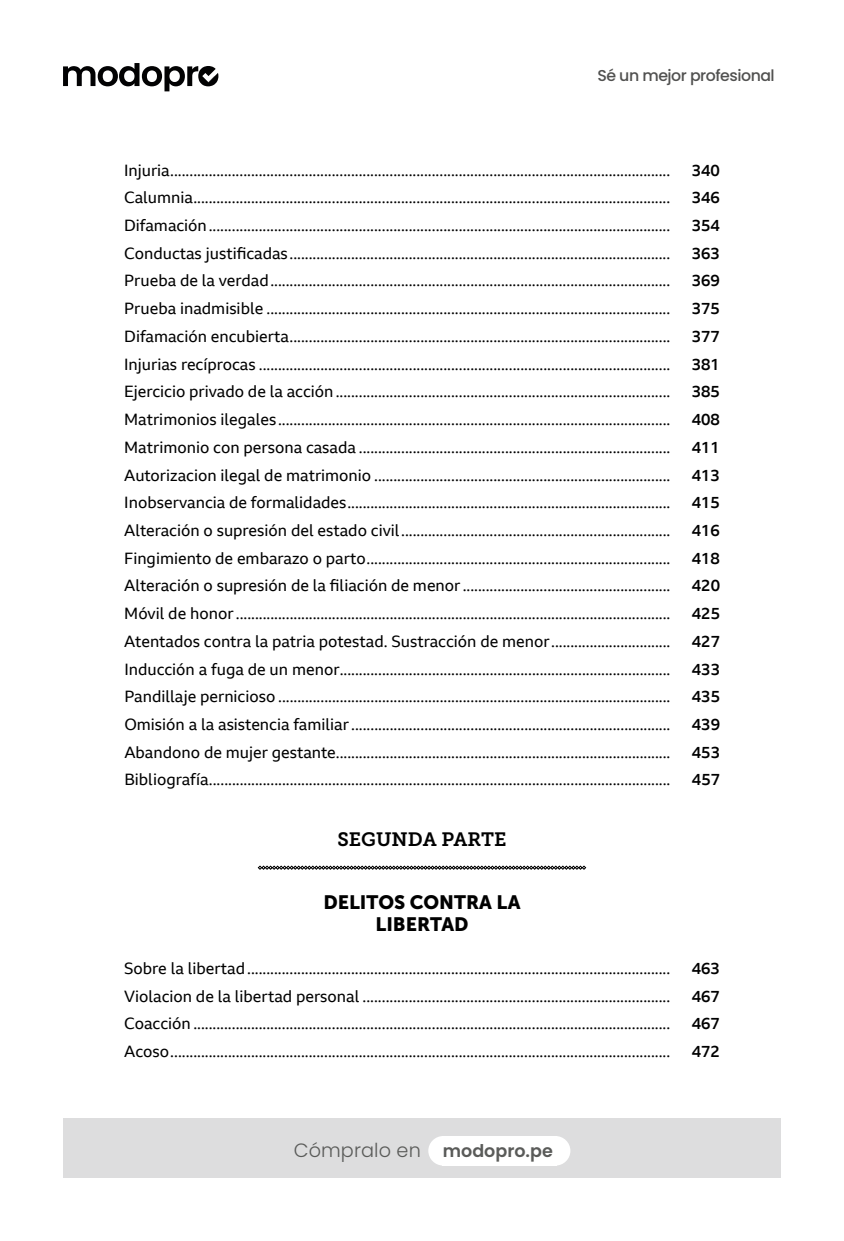
<style>
.page{position:relative;width:844px;height:1241px;background:#fff}
.page>*{position:absolute;margin:0;border:0;box-sizing:border-box;transform-origin:0 0}
.t1{font:19.25px/22.8px "Museo Sans 900";color:#000;text-align:center}
.t2{font:300 19.25px "Poppins";letter-spacing:.005em;color:#5a5b59}
.t3{font:19.25px "Museo Slab 700";color:#000}
.t4{font:15.75px "BBC Reith Sans";color:#000}
.t5{font:500 15.75px "BBC Reith Sans";color:#000}
.t6{font:500 15.75px "Poppins";letter-spacing:-.03em;color:#515150}
.s1{font-weight:600;font-size:17.5px}
</style>
<div class="page">
<svg style="left:258px;top:865px;width:328px;height:4px"></svg>
<div style="left:63px;top:1118px;width:717px;height:59px;background:#ddddde"></div>
<div style="left:428px;top:1135px;width:30px;height:30px;background:#fff;border-radius:50%"></div>
<div style="left:540px;top:1135px;width:30px;height:30px;background:#fff;border-radius:50%"></div>
<div style="left:441px;top:1135px;width:115px;height:30px;background:#fff"></div>
<svg style="left:63px;top:63px;width:155px;height:28px"></svg>
<p class="t6" style="left:597px;top:66px;width:179px">Sé un mejor profesional</p>
<p class="t4" style="left:124px;top:160px;width:547px">Injuria..................................................................................................................................</p>
<p class="t5" style="left:691px;top:160px;width:30px">340</p>
<p class="t4" style="left:124px;top:188px;width:547px">calumnia............................................................................................................................</p>
<p class="t5" style="left:691px;top:188px;width:30px">346</p>
<p class="t4" style="left:124px;top:215px;width:547px">difamación........................................................................................................................</p>
<p class="t5" style="left:691px;top:215px;width:30px">354</p>
<p class="t4" style="left:124px;top:243px;width:547px">Conductas justificadas...................................................................................................</p>
<p class="t5" style="left:691px;top:243px;width:30px">363</p>
<p class="t4" style="left:124px;top:271px;width:547px">Prueba de la verdad........................................................................................................</p>
<p class="t5" style="left:691px;top:271px;width:30px">369</p>
<p class="t4" style="left:124px;top:298px;width:547px">Prueba inadmisible .........................................................................................................</p>
<p class="t5" style="left:691px;top:298px;width:30px">375</p>
<p class="t4" style="left:124px;top:326px;width:547px">Difamación encubierta...................................................................................................</p>
<p class="t5" style="left:691px;top:326px;width:30px">377</p>
<p class="t4" style="left:124px;top:354px;width:547px">Injurias recíprocas ...........................................................................................................</p>
<p class="t5" style="left:691px;top:354px;width:30px">381</p>
<p class="t4" style="left:124px;top:382px;width:547px">Ejercicio privado de la acción.......................................................................................</p>
<p class="t5" style="left:691px;top:381px;width:30px">385</p>
<p class="t4" style="left:124px;top:409px;width:547px">Matrimonios ilegales......................................................................................................</p>
<p class="t5" style="left:691px;top:409px;width:30px">408</p>
<p class="t4" style="left:124px;top:437px;width:547px">Matrimonio con persona casada .................................................................................</p>
<p class="t5" style="left:691px;top:437px;width:30px">411</p>
<p class="t4" style="left:124px;top:465px;width:547px">Autorizacion ilegal de matrimonio .............................................................................</p>
<p class="t5" style="left:691px;top:465px;width:30px">413</p>
<p class="t4" style="left:124px;top:492px;width:547px">Inobservancia de formalidades....................................................................................</p>
<p class="t5" style="left:691px;top:492px;width:30px">415</p>
<p class="t4" style="left:124px;top:520px;width:547px">Alteración o supresión del estado civil......................................................................</p>
<p class="t5" style="left:691px;top:520px;width:30px">416</p>
<p class="t4" style="left:124px;top:548px;width:547px">Fingimiento de embarazo o parto...............................................................................</p>
<p class="t5" style="left:691px;top:548px;width:30px">418</p>
<p class="t4" style="left:124px;top:575px;width:547px">Alteración o supresión de la filiación de menor......................................................</p>
<p class="t5" style="left:691px;top:575px;width:30px">420</p>
<p class="t4" style="left:124px;top:603px;width:547px">Móvil de honor.................................................................................................................</p>
<p class="t5" style="left:691px;top:603px;width:30px">425</p>
<p class="t4" style="left:124px;top:631px;width:547px">Atentados contra la patria potestad. Sustracción de menor...............................</p>
<p class="t5" style="left:691px;top:631px;width:30px">427</p>
<p class="t4" style="left:124px;top:659px;width:547px">Inducción a fuga de un menor......................................................................................</p>
<p class="t5" style="left:691px;top:658px;width:30px">433</p>
<p class="t4" style="left:124px;top:686px;width:547px">Pandillaje pernicioso ......................................................................................................</p>
<p class="t5" style="left:691px;top:686px;width:30px">435</p>
<p class="t4" style="left:124px;top:714px;width:547px">Omisión a la asistencia familiar...................................................................................</p>
<p class="t5" style="left:691px;top:714px;width:30px">439</p>
<p class="t4" style="left:124px;top:742px;width:547px">Abandono de mujer gestante.......................................................................................</p>
<p class="t5" style="left:691px;top:742px;width:30px">453</p>
<p class="t4" style="left:124px;top:769px;width:547px">Bibliografía........................................................................................................................</p>
<p class="t5" style="left:691px;top:769px;width:30px">457</p>
<p class="t3" style="left:337px;top:828px;width:171px">SEGUNDA PARTE</p>
<p class="t1" style="left:323px;top:890px;width:199px">DELITOS CONTRA LA<br>LIBERTAD</p>
<p class="t4" style="left:124px;top:958px;width:547px">Sobre la libertad..............................................................................................................</p>
<p class="t5" style="left:691px;top:958px;width:30px">463</p>
<p class="t4" style="left:124px;top:985px;width:547px">Violacion de la libertad personal ................................................................................</p>
<p class="t5" style="left:691px;top:985px;width:30px">467</p>
<p class="t4" style="left:124px;top:1013px;width:547px">coacción ............................................................................................................................</p>
<p class="t5" style="left:691px;top:1013px;width:30px">467</p>
<p class="t4" style="left:124px;top:1041px;width:547px">Acoso..................................................................................................................................</p>
<p class="t5" style="left:691px;top:1041px;width:30px">472</p>
<p class="t2" style="left:294px;top:1138px;width:260px">Cómpralo en <span class="s1">modopro.pe</span></p>
</div>
